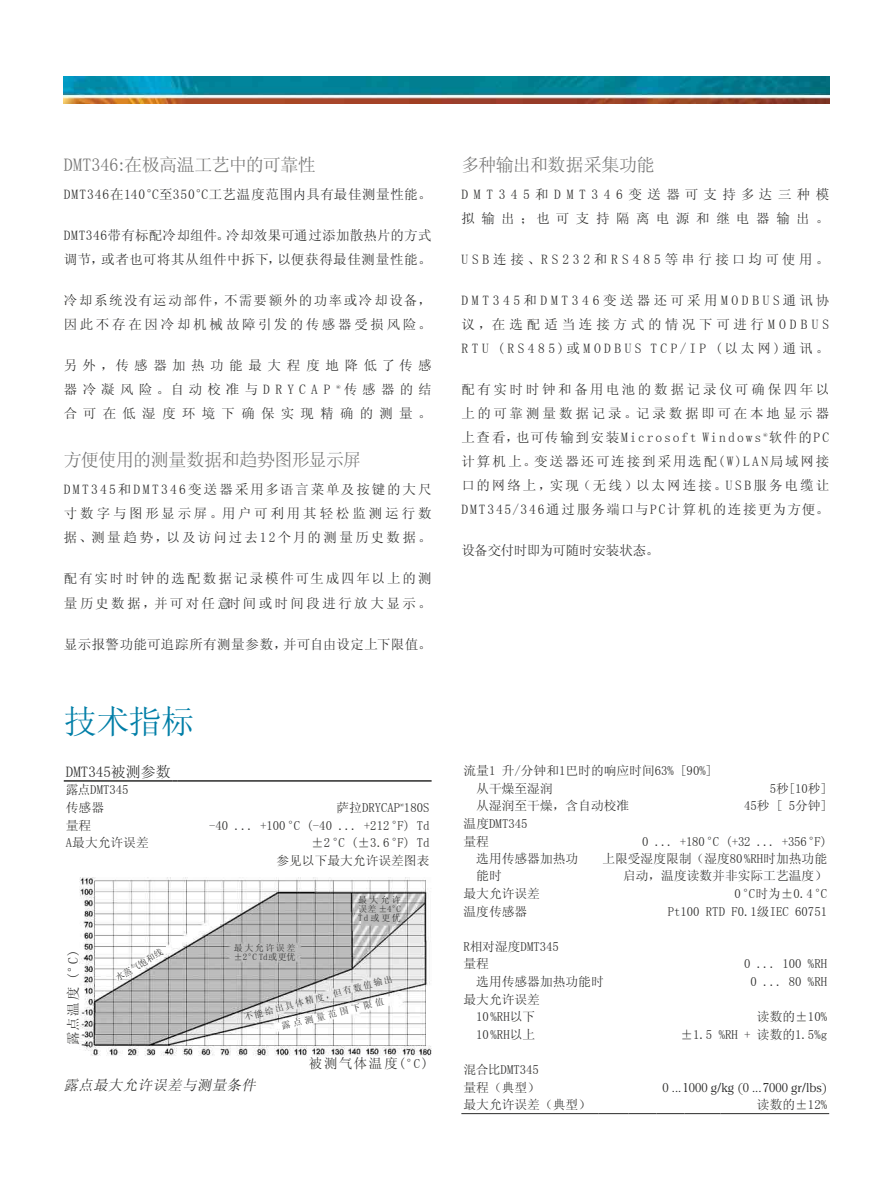
<style>
.page{position:relative;width:893px;height:1191px;background:#fff}
.page>*{position:absolute;margin:0;border:0;box-sizing:border-box;transform-origin:0 0}
.t1{font:33px "Sim Sun";color:#007ea7}
.t2{font:18px "Sim Sun";letter-spacing:-.03em;color:#737372}
.t3{font:15px "Sim Sun";color:#2b2b2a}
.t4{font:italic 14.25px "Sim Sun";color:#2b2b2a}
.t5{font:13.5px/24px "Sim Sun";letter-spacing:.165em;color:#2b2b2a;text-align:justify}
.t6{font:13.5px/24px "Sim Sun";letter-spacing:.035em;color:#2b2b2a}
.t7{font:13.5px/24px "Sim Sun";letter-spacing:.425em;color:#2b2b2a}
.t8{font:13.5px "Sim Sun";letter-spacing:.045em;color:#2b2b2a}
.t9{font:13.5px "Sim Sun";letter-spacing:.03em;color:#2b2b2a}
.t10{font:13.5px "Sim Sun";letter-spacing:.28em;color:#2b2b2a}
.t11{font:13.5px "Sim Sun";letter-spacing:-.015em;color:#2b2b2a}
.t12{font:12.75px/17.5px "Sim Sun";color:#2b2b2a}
.t13{font:300 12.75px "Cheltenham Std";color:#2b2b2a}
.t14{font:9px/9px "Sim Sun";letter-spacing:.165em;color:#2b2b2a}
.s1{font-size:12.75px}
</style>
<div class="page">
<img style="left:64px;top:77px;width:765px;height:27px">
<hr style="left:461px;top:1113px;width:138px;height:1px;background:#2b2b2a">
<hr style="left:599px;top:1113px;width:30px;height:1px;background:#2b2b2a">
<svg style="left:629px;top:1113px;width:55px;height:1px"></svg>
<hr style="left:684px;top:1113px;width:37px;height:1px;background:#2b2b2a">
<hr style="left:721px;top:1113px;width:108px;height:1px;background:#2b2b2a">
<hr style="left:64px;top:780px;width:109px;height:1px;background:#2b2b2a">
<hr style="left:177px;top:780px;width:255px;height:1px;background:#2b2b2a">
<img style="left:79px;top:877px;width:353px;height:179px">
<svg style="left:114px;top:948px;width:50px;height:33px"></svg>
<h2 class="t2" style="left:64px;top:156px;width:253px">DMT346:在极高温工艺中的可靠性</h2>
<p class="t8" style="left:64px;top:188px;width:369px">DMT346在140°C至350°C工艺温度范围内具有最佳测量性能。</p>
<p class="t6" style="left:64px;top:223px;width:369px">DMT346带有标配冷却组件。冷却效果可通过添加散热片的方式调节，或者也可将其从组件中拆下，以便获得最佳测量性能。</p>
<p class="t5" style="left:64px;top:288px;width:369px">冷却系统没有运动部件，不需要额外的功率或冷却设备，因此不存在因冷却机械故障引发的传感器受损风险。</p>
<p class="t5" style="left:64px;top:353px;width:369px">另外，传感器加热功能最大程度地降低了传感器冷凝风险。自动校准与DRYCAP <sup>®</sup>传感器的结合可在低湿度环境下确保实现精确的测量。</p>
<h2 class="t2" style="left:64px;top:451px;width:299px">方便使用的测量数据和趋势图形显示屏</h2>
<p class="t5" style="left:64px;top:477px;width:369px">DMT345和DMT346变送器采用多语言菜单及按键的大尺寸数字与图形显示屏。用户可利用其轻松监测运行数据、测量趋势，以及访问过去12个月的测量历史数据。</p>
<p class="t5" style="left:64px;top:566px;width:369px">配有实时时钟的选配数据记录模件可生成四年以上的测量历史数据，并可对任意时间或时间段进行放大显示。</p>
<p class="t9" style="left:64px;top:637px;width:369px">显示报警功能可追踪所有测量参数，并可自由设定上下限值。</p>
<h1 class="t1" style="left:64px;top:704px;width:132px">技术指标</h1>
<p class="t3" style="left:66px;top:764px;width:106px">DMT345被测参数</p>
<p class="t12" style="left:66px;top:781px;width:64px">露点DMT345传感器</p>
<p class="t12" style="left:336px;top:798px;width:94px">萨拉DRYCAP<sup>®</sup>180S</p>
<p class="t12" style="left:66px;top:816px;width:27px">量程</p>
<p class="t12" style="left:209px;top:816px;width:222px">-40 ... +100 °C (-40 ... +212 °F) Td</p>
<p class="t12" style="left:66px;top:834px;width:84px">A最大允许误差</p>
<p class="t12" style="left:276px;top:834px;width:154px;text-align:right">±2 °C (±3.6 °F) Td<br>参见以下最大允许误差图表</p>
<p class="t5" style="left:61px;top:1045px;width:98px;rotate:-90deg">露点温度 (°C)</p>
<p class="t14" style="left:114px;top:974px;width:55px;rotate:-31deg">水蒸气饱和线</p>
<p class="t14" style="left:234px;top:943px;width:63px">最大允许误差±2°C Td或更优</p>
<p class="t14" style="left:358px;top:895px;width:44px;text-align:justify">最大允许误差 ±4°C Td或更优</p>
<p class="t14" style="left:243px;top:1013px;width:154px;rotate:-15deg">不能给出具体精度，但有数值输出</p>
<p class="t14" style="left:281px;top:1022px;width:107px;rotate:-14deg">露点测量范围下限值</p>
<p class="t5" style="left:309px;top:1051px;width:121px">被测气体温度(<span class="s1">°C</span>)</p>
<p class="t4" style="left:64px;top:1077px;width:196px">露点最大允许误差与测量条件</p>
<h2 class="t2" style="left:461px;top:156px;width:195px">多种输出和数据采集功能</h2>
<p class="t7" style="left:461px;top:182px;width:369px">DMT345和DMT346变送器可支持多达三种模拟输出；也可支持隔离电源和继电器输出。</p>
<p class="t10" style="left:461px;top:253px;width:369px">USB连接、RS232和RS485等串行接口均可使用。</p>
<p class="t5" style="left:461px;top:288px;width:369px">DMT345和DMT346变送器还可采用MODBUS通讯协议，在选配适当连接方式的情况下可进行MODBUS RTU (RS485)或MODBUS TCP/IP (以太网)通讯。</p>
<p class="t5" style="left:461px;top:377px;width:369px">配有实时时钟和备用电池的数据记录仪可确保四年以上的可靠测量数据记录。记录数据即可在本地显示器上查看，也可传输到安装Microsoft Windows <sup>®</sup>软件的PC计算机上。变送器还可连接到采用选配(W)LAN局域网接口的网络上，实现（无线）以太网连接。USB服务电缆让DMT345/346通过服务端口与PC计算机的连接更为方便。</p>
<p class="t11" style="left:461px;top:544px;width:199px">设备交付时即为可随时安装状态。</p>
<p class="t12" style="left:476px;top:761px;width:237px;text-indent:-13px">流量1 升/分钟和1巴时的响应时间63% [90%]从干燥至湿润</p>
<p class="t12" style="left:770px;top:779px;width:59px">5秒[10秒]</p>
<p class="t12" style="left:476px;top:797px;width:154px">从湿润至干燥，含自动校准</p>
<p class="t12" style="left:744px;top:797px;width:84px">45秒 [ 5分钟]</p>
<p class="t12" style="left:463px;top:814px;width:65px">温度DMT345量程</p>
<p class="t12" style="left:642px;top:832px;width:186px">0 ... +180 °C (+32 ... +356 °F)</p>
<p class="t12" style="left:476px;top:850px;width:103px">选用传感器加热功能时</p>
<p class="t12" style="left:602px;top:850px;width:226px;text-align:right">上限受湿度限制（湿度80%RH时加热功能启动，温度读数并非实际工艺温度）</p>
<p class="t12" style="left:463px;top:884px;width:78px">最大允许误差</p>
<p class="t12" style="left:735px;top:884px;width:94px">0°C时为±0.4°C</p>
<p class="t12" style="left:463px;top:902px;width:65px">温度传感器</p>
<p class="t12" style="left:668px;top:902px;width:161px">Pt100 RTD F0.1级IEC 60751</p>
<p class="t12" style="left:463px;top:937px;width:97px">R相对湿度DMT345量程</p>
<p class="t12" style="left:744px;top:955px;width:84px">0 ... 100 %RH</p>
<p class="t12" style="left:476px;top:972px;width:129px">选用传感器加热功能时</p>
<p class="t12" style="left:751px;top:972px;width:78px">0 ... 80 %RH</p>
<p class="t12" style="left:476px;top:990px;width:65px;text-indent:-13px">最大允许误差<br>10%RH以下</p>
<p class="t12" style="left:757px;top:1008px;width:72px">读数的±10%</p>
<p class="t12" style="left:476px;top:1025px;width:60px">10%RH以上</p>
<p class="t12" style="left:680px;top:1025px;width:148px">±1.5 %RH + 读数的1.5%g</p>
<p class="t12" style="left:463px;top:1060px;width:78px">混合比DMT345量程（典型）</p>
<p class="t13" style="left:662px;top:1079px;width:166px">0 ... 1000 g/kg (0 ... 7000 gr/lbs)</p>
<p class="t12" style="left:463px;top:1096px;width:129px">最大允许误差（典型）</p>
<p class="t12" style="left:757px;top:1096px;width:72px">读数的±12%</p>
</div>
